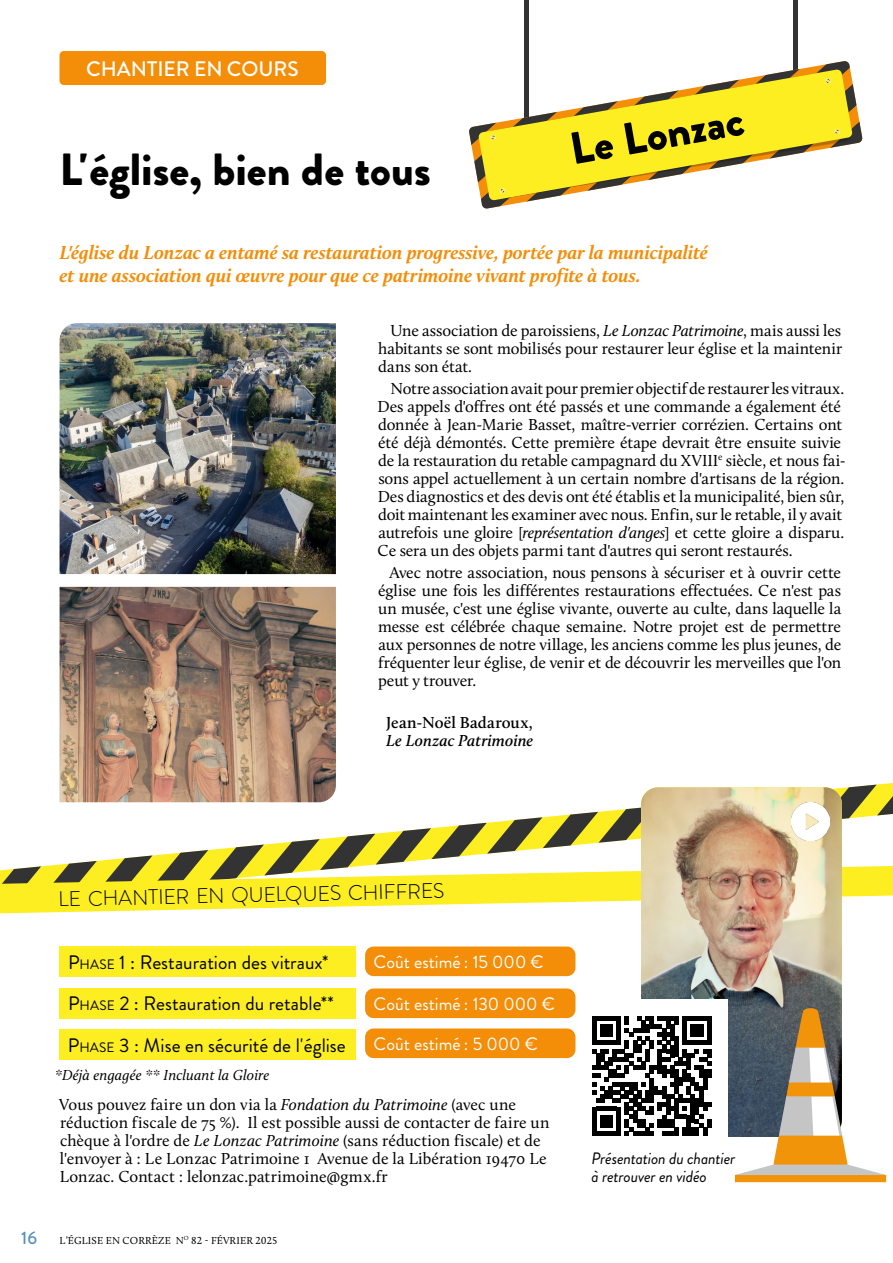
<style>
.page{position:relative;width:893px;height:1263px;background:#fff}
.page>*{position:absolute;margin:0;border:0;box-sizing:border-box;transform-origin:0 0}
.t1{font:900 45px "Brandon Grotesque";color:#000}
.t2{font:300 21px "Brandon Grotesque";color:#000}
.t3{font:500 21px "Brandon Grotesque";color:#fff}
.t4{font:italic 700 19.5px/22.5px "Calluna";letter-spacing:-.005em;color:#f48e09}
.t5{font:19.5px/41.4px "Brandon Grotesque";color:#000}
.t6{font:18px "Brandon Grotesque";color:#fff}
.t7{font:16.5px/18px "Calluna";letter-spacing:-.005em;color:#000}
.t8{font:italic 16.5px/18px "Brandon Grotesque";letter-spacing:-.01em;color:#000}
.t9{font:600 16.5px "Calluna";letter-spacing:.01em;color:#000}
.t10{font:italic 600 16.5px "Calluna";color:#000}
.t11{font:italic 15px "Calluna";letter-spacing:.005em;color:#000}
.t12{font:10.5px "Calluna";letter-spacing:.015em;color:#000}
.s1{font-style:italic}
.s2{font-style:inherit}
.s3{font-size:13.65px}
.s4{font-family:"Brandon Grotesque";font-weight:500;font-size:18px;color:#5a8fbe}
</style>
<div class="page">
<svg style="left:0;top:784px;width:893px;height:129px"></svg>
<div style="left:60px;top:51px;width:266px;height:34px;background:#f48e09;border-radius:4px"></div>
<div style="left:524px;top:0;width:5px;height:136px;background:#333"></div>
<div style="left:793px;top:0;width:5px;height:136px;background:#333"></div>
<svg style="left:469px;top:61px;width:394px;height:148px"></svg>
<img style="left:60px;top:323px;width:276px;height:251px">
<img style="left:60px;top:587px;width:276px;height:215px">
<img style="left:641px;top:787px;width:201px;height:350px">
<div style="left:575px;top:999px;width:153px;height:153px;background:#fff"></div>
<svg style="left:592px;top:1016px;width:119px;height:119px"></svg>
<svg style="left:735px;top:1007px;width:151px;height:175px"></svg>
<div style="left:365px;top:946px;width:210px;height:30px;background:#f48e09;border-radius:9px"></div>
<div style="left:365px;top:988px;width:210px;height:30px;background:#f48e09;border-radius:9px"></div>
<div style="left:365px;top:1028px;width:210px;height:30px;background:#f48e09;border-radius:9px"></div>
<div style="left:60px;top:946px;width:296px;height:31px;background:#fcee21"></div>
<div style="left:60px;top:988px;width:296px;height:30px;background:#fcee21"></div>
<div style="left:59px;top:1029px;width:297px;height:31px;background:#fcee21"></div>
<img style="left:792px;top:802px;width:37px;height:38px">
<p class="t3" style="left:86px;top:55px;width:214px">CHANTIER EN COURS</p>
<h1 class="t1" style="left:60px;top:137px;width:373px">L'église, bien de tous</h1>
<h1 class="t1" style="left:565px;top:118px;width:177px;rotate:-10deg">Le Lonzac</h1>
<p class="t4" style="left:60px;top:241px;width:650px">L'église du Lonzac a entamé sa restauration progressive, portée par la municipalité et une association qui œuvre pour que ce patrimoine vivant profite à tous.</p>
<p class="t7" style="left:378px;top:321px;width:466px;text-align:justify;text-indent:12px">Une association de paroissiens, <span class="s1">Le Lonzac Patrimoine</span>, mais aussi les habitants se sont mobilisés pour restaurer leur église et la maintenir dans son état.</p>
<p class="t7" style="left:378px;top:379px;width:470px;text-indent:13px">Notre association avait pour premier objectif de restaurer les vitraux.<br>Des appels d'offres ont été passés et une commande a également été donnée à Jean-Marie Basset, maître-verrier corrézien. Certains ont été déjà démontés. Cette première étape devrait être ensuite suivie de la restauration du retable campagnard du XVIII<sup>e</sup> siècle, et nous fai&shy;sons appel actuellement à un certain nombre d'artisans de la région.<br>Des diagnostics et des devis ont été établis et la municipalité, bien sûr, doit maintenant les examiner avec nous. Enfin, sur le retable, il y avait autrefois une gloire [<span class="s1">représentation d'anges</span>] et cette gloire a disparu.<br>Ce sera un des objets parmi tant d'autres qui seront restaurés.</p>
<p class="t7" style="left:378px;top:563px;width:465px;text-align:justify;text-indent:11px">Avec notre association, nous pensons à sécuriser et à ouvrir cette église une fois les différentes restaurations effectuées. Ce n'est pas un musée, c'est une église vivante, ouverte au culte, dans laquelle la messe est célébrée chaque semaine. Notre projet est de permettre aux personnes de notre village, les anciens comme les plus jeunes, de fréquenter leur église, de venir et de découvrir les merveilles que l'on peut y trouver.</p>
<p class="t9" style="left:386px;top:713px;width:148px">Jean-Noël Badaroux,</p>
<p class="t10" style="left:386px;top:731px;width:149px">Le Lonzac Patrimoine</p>
<p class="t2" style="left:58px;top:884px;width:388px;rotate:-1deg">LE CHANTIER EN QUELQUES CHIFFRES</p>
<p class="t5" style="left:68px;top:941px;width:279px"><span class="s2">P</span><span class="s3">HASE</span> <span class="s2">1 :</span> Restauration des vitraux*<br><span class="s2">P</span><span class="s3">HASE</span> <span class="s2">2 :</span> Restauration du retable**<br><span class="s2">P</span><span class="s3">HASE</span> <span class="s2">3 :</span> Mise en sécurité de l'église</p>
<p class="t11" style="left:55px;top:1065px;width:216px">*Déjà engagée ** Incluant la Gloire</p>
<p class="t6" style="left:374px;top:949px;width:172px">Coût estimé : 15 000 €</p>
<p class="t6" style="left:374px;top:991px;width:183px">Coût estimé : 130 000 €</p>
<p class="t6" style="left:374px;top:1031px;width:166px">Coût estimé : 5 000 €</p>
<p class="t7" style="left:59px;top:1095px;width:492px">Vous pouvez faire un don via la <span class="s1">Fondation du Patrimoine</span> (avec une réduction fiscale de 75 %). Il est possible aussi de contacter de faire un chèque à l'ordre de <span class="s1">Le Lonzac Patrimoine</span> (sans réduction fiscale) et de l'envoyer à : Le Lonzac Patrimoine 1 Avenue de la Libération 19470 Le Lonzac. Contact : lelonzac.patrimoine@gmx.fr</p>
<p class="t12" style="left:21px;top:1234px;width:257px"><span class="s4">16</span> L’ÉGLISE EN CORRÈZE N<sup>O</sup> 82 - FÉVRIER 2025</p>
<p class="t8" style="left:592px;top:1150px;width:145px">Présentation du chantier à retrouver en vidéo</p>
</div>
